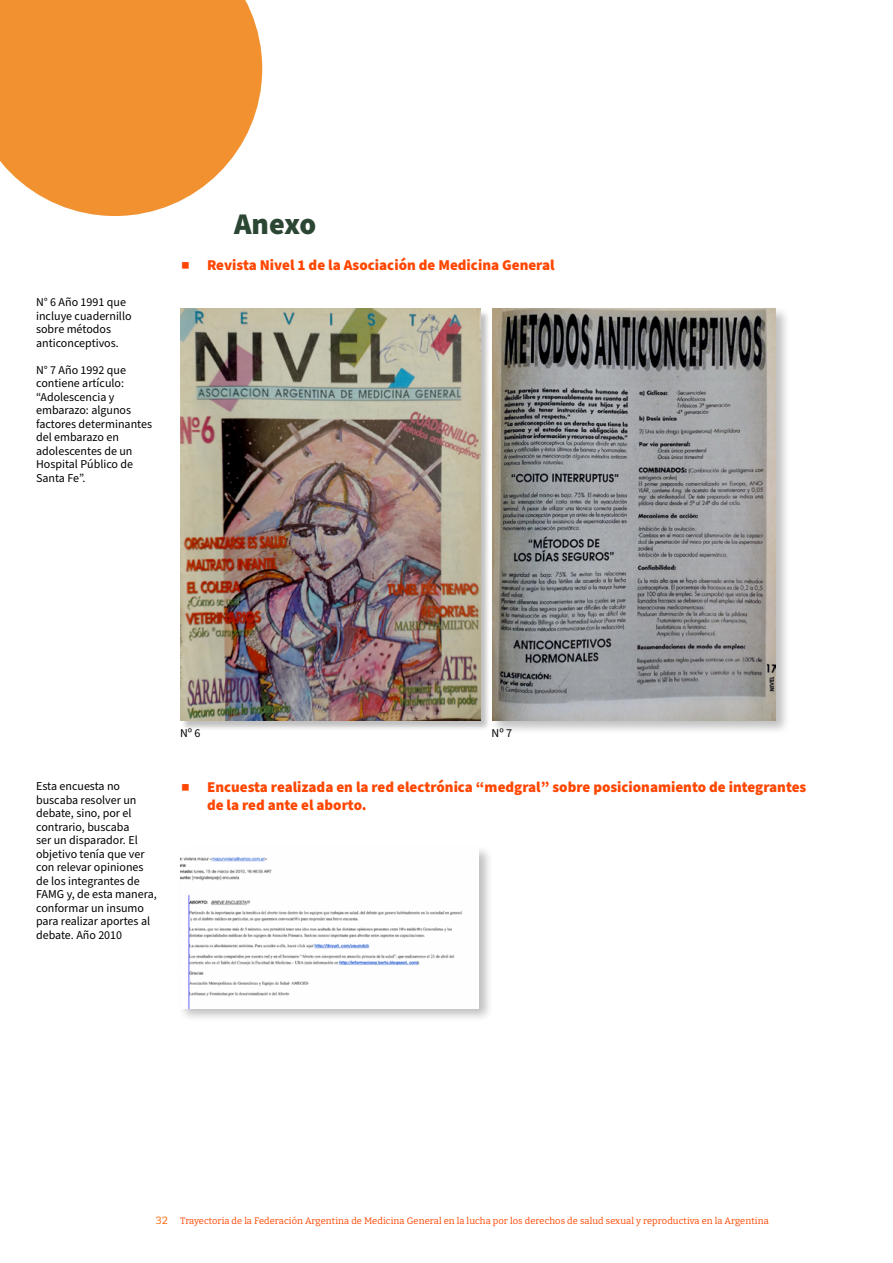
<style>
.page{position:relative;width:893px;height:1263px;background:#fff}
.page>*{position:absolute;margin:0;border:0;box-sizing:border-box;transform-origin:0 0}
.t1{font:900 30px "Source Sans Pro";color:#2c4634}
.t2{font:900 15px/18px "Source Sans Pro";color:#ff4600}
.t3{font:12px/13.5px "Source Sans Pro";color:#000}
.t4{font:9.3px "Bitter";letter-spacing:.01em;color:#ff4600}
.s1{color:#fff}
.s2{font-family:"Bitter";font-weight:400}
.s3{font-size:10.5px;color:#ff6300}
</style>
<div class="page">
<div style="left:181px;top:310px;width:310px;height:421px;background:#000;opacity:.25"></div>
<img style="left:180px;top:309px;width:300px;height:411px">
<div style="left:489px;top:306px;width:301px;height:428px;background:#000;opacity:.25"></div>
<img style="left:492px;top:309px;width:284px;height:411px">
<div style="left:177px;top:845px;width:316px;height:177px;background:#000;opacity:.25"></div>
<img style="left:180px;top:848px;width:299px;height:160px">
<svg style="left:0;top:0;width:262px;height:216px;background:#f39e48"></svg>
<p class="t3" style="left:36px;top:296px;width:97px">N° 6 Año 1991 que incluye cuadernillo sobre métodos anticonceptivos.</p>
<p class="t3" style="left:36px;top:363px;width:117px">N° 7 Año 1992 que contiene artículo: “Adolescencia y embarazo: algunos factores determinantes del embarazo en adolescentes de un<br>Hospital Público de<br>Santa Fe”.</p>
<h1 class="t1" style="left:180px;top:203px;width:138px"><span class="s1">05</span> Anexo</h1>
<p class="t2" style="left:180px;top:256px;width:376px"><span class="s2">■</span> Revista Nivel 1 de la Asociación de Medicina General</p>
<p class="t3" style="left:36px;top:780px;width:122px">Esta encuesta no buscaba resolver un debate, sino, por el contrario, buscaba<br>ser un disparador. El objetivo tenía que ver con relevar opiniones de los integrantes de<br>FAMG y, de esta manera, conformar un insumo para realizar aportes al debate. Año 2010</p>
<p class="t3" style="left:180px;top:727px;width:22px">Nº 6</p>
<p class="t3" style="left:492px;top:727px;width:22px">Nº 7</p>
<p class="t2" style="left:207px;top:778px;width:601px;text-indent:-27px"><span class="s2">■</span> Encuesta realizada en la red electrónica “medgral” sobre posicionamiento de integrantes de la red ante el aborto.</p>
<p class="t4" style="left:156px;top:1215px;width:615px"><span class="s3">32</span> Trayectoria de la Federación Argentina de Medicina General en la lucha por los derechos de salud sexual y reproductiva en la Argentina</p>
</div>
